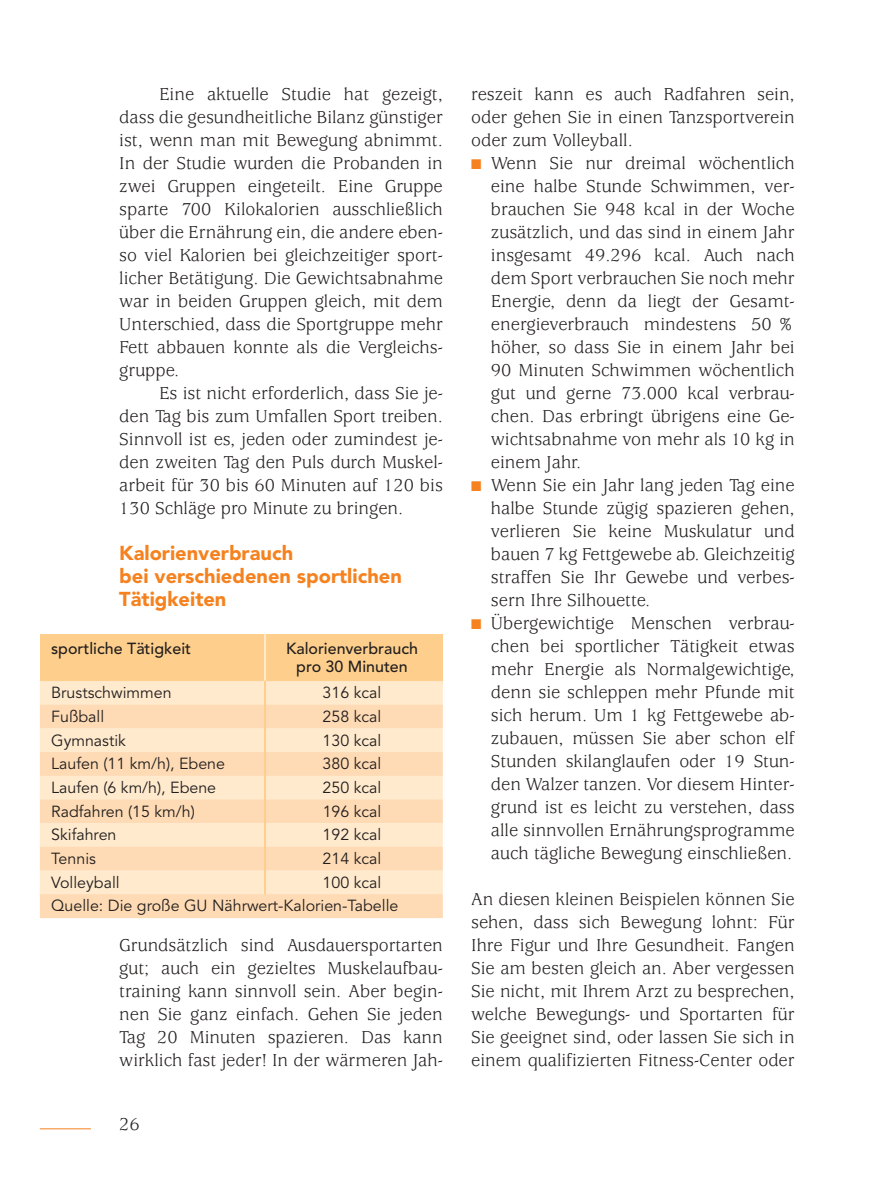
<style>
.page{position:relative;width:879px;height:1190px;background:#fff}
.page>*{position:absolute;margin:0;border:0;box-sizing:border-box;transform-origin:0 0}
.t1{font:900 20px/23px "Avenir";color:#f5821f}
.t2{font:19px/23px "Usherwood";color:#231f1f;text-align:justify}
.t3{font:16px/23.6px "Avenir";color:#231f1f}
.t4{font:500 16px/18px "Avenir";color:#231f1f;text-align:center}
.s1{color:#f5821f}
</style>
<div class="page">
<svg style="left:39px;top:633px;width:404px;height:497px"></svg>
<p class="t2" style="left:119px;top:84px;width:325px;text-indent:40px">Eine aktuelle Studie hat gezeigt, dass die gesundheitliche Bilanz günstiger ist, wenn man mit Bewegung abnimmt.<br>In der Studie wurden die Probanden in zwei Gruppen eingeteilt. Eine Gruppe sparte 700 Kilokalorien ausschließlich über die Ernährung ein, die andere eben&shy;so viel Kalorien bei gleichzeitiger sport&shy;licher Betätigung. Die Gewichtsabnahme war in beiden Gruppen gleich, mit dem Unterschied, dass die Sportgruppe mehr Fett abbauen konnte als die Vergleichs&shy;gruppe.</p>
<p class="t2" style="left:119px;top:383px;width:325px;text-indent:40px">Es ist nicht erforderlich, dass Sie je&shy;den Tag bis zum Umfallen Sport treiben.<br>Sinnvoll ist es, jeden oder zumindest je&shy;den zweiten Tag den Puls durch Muskel&shy;arbeit für 30 bis 60 Minuten auf 120 bis 130 Schläge pro Minute zu bringen.</p>
<p class="t1" style="left:119px;top:543px;width:284px">Kalorienverbrauch<br>bei verschiedenen sportlichen<br>Tätigkeiten</p>
<p class="t4" style="left:51px;top:641px;width:141px">sportliche Tätigkeit</p>
<p class="t4" style="left:286px;top:641px;width:133px">Kalorienverbrauch pro 30 Minuten</p>
<p class="t3" style="left:51px;top:683px;width:122px">Brustschwimmen</p>
<p class="t3" style="left:322px;top:683px;width:60px">316 kcal</p>
<p class="t3" style="left:51px;top:706px;width:55px">Fußball</p>
<p class="t3" style="left:322px;top:706px;width:60px">258 kcal</p>
<p class="t3" style="left:51px;top:730px;width:76px">Gymnastik</p>
<p class="t3" style="left:322px;top:730px;width:60px">130 kcal</p>
<p class="t3" style="left:51px;top:754px;width:175px">Laufen (11 km/h), Ebene</p>
<p class="t3" style="left:322px;top:754px;width:60px">380 kcal</p>
<p class="t3" style="left:51px;top:777px;width:166px">Laufen (6 km/h), Ebene</p>
<p class="t3" style="left:322px;top:777px;width:60px">250 kcal</p>
<p class="t3" style="left:51px;top:801px;width:145px">Radfahren (15 km/h)</p>
<p class="t3" style="left:322px;top:801px;width:60px">196 kcal</p>
<p class="t3" style="left:51px;top:825px;width:67px">Skifahren</p>
<p class="t3" style="left:322px;top:825px;width:60px">192 kcal</p>
<p class="t3" style="left:51px;top:848px;width:46px">Tennis</p>
<p class="t3" style="left:322px;top:848px;width:60px">214 kcal</p>
<p class="t3" style="left:51px;top:872px;width:70px">Volleyball</p>
<p class="t3" style="left:51px;top:872px;width:348px;text-indent:271px">100 kcal<br>Quelle: Die große GU Nährwert-Kalorien-Tabelle</p>
<p class="t2" style="left:119px;top:935px;width:325px">Grundsätzlich sind Ausdauersportarten gut; auch ein gezieltes Muskelaufbau&shy;training kann sinnvoll sein. Aber begin&shy;nen Sie ganz einfach. Gehen Sie jeden Tag 20 Minuten spazieren. Das kann wirklich fast jeder! In der wärmeren Jah-</p>
<p class="t2" style="left:119px;top:1114px;width:22px">26</p>
<p class="t2" style="left:471px;top:84px;width:325px">reszeit kann es auch Radfahren sein, oder gehen Sie in einen Tanzsportverein oder zum Volleyball.</p>
<p class="t2" style="left:490px;top:153px;width:305px;text-indent:-20px"><span class="s1">■</span> Wenn Sie nur dreimal wöchentlich eine halbe Stunde Schwimmen, ver&shy;brauchen Sie 948 kcal in der Woche zusätzlich, und das sind in einem Jahr insgesamt 49.296 kcal. Auch nach dem Sport verbrauchen Sie noch mehr Energie, denn da liegt der Gesamt&shy;energieverbrauch mindestens 50 % höher, so dass Sie in einem Jahr bei 90 Minuten Schwimmen wöchentlich gut und gerne 73.000 kcal verbrau&shy;chen. Das erbringt übrigens eine Ge&shy;wichtsabnahme von mehr als 10 kg in einem Jahr.</p>
<p class="t2" style="left:490px;top:475px;width:305px;text-indent:-20px"><span class="s1">■</span> Wenn Sie ein Jahr lang jeden Tag eine halbe Stunde zügig spazieren gehen, verlieren Sie keine Muskulatur und bauen 7 kg Fettgewebe ab. Gleichzeitig straffen Sie Ihr Gewebe und verbes&shy;sern Ihre Silhouette.</p>
<p class="t2" style="left:490px;top:613px;width:305px;text-indent:-20px"><span class="s1">■</span> Übergewichtige Menschen verbrau&shy;chen bei sportlicher Tätigkeit etwas mehr Energie als Normalgewichtige, denn sie schleppen mehr Pfunde mit sich herum. Um 1 kg Fettgewebe ab&shy;zubauen, müssen Sie aber schon elf Stunden skilanglaufen oder 19 Stun&shy;den Walzer tanzen. Vor diesem Hinter&shy;grund ist es leicht zu verstehen, dass alle sinnvollen Ernährungsprogramme auch tägliche Bewegung einschließen.</p>
<p class="t2" style="left:471px;top:889px;width:325px">An diesen kleinen Beispielen können Sie sehen, dass sich Bewegung lohnt: Für Ihre Figur und Ihre Gesundheit. Fangen Sie am besten gleich an. Aber vergessen Sie nicht, mit Ihrem Arzt zu besprechen, welche Bewegungs- und Sportarten für Sie geeignet sind, oder lassen Sie sich in einem qualifizierten Fitness-Center oder</p>
</div>
